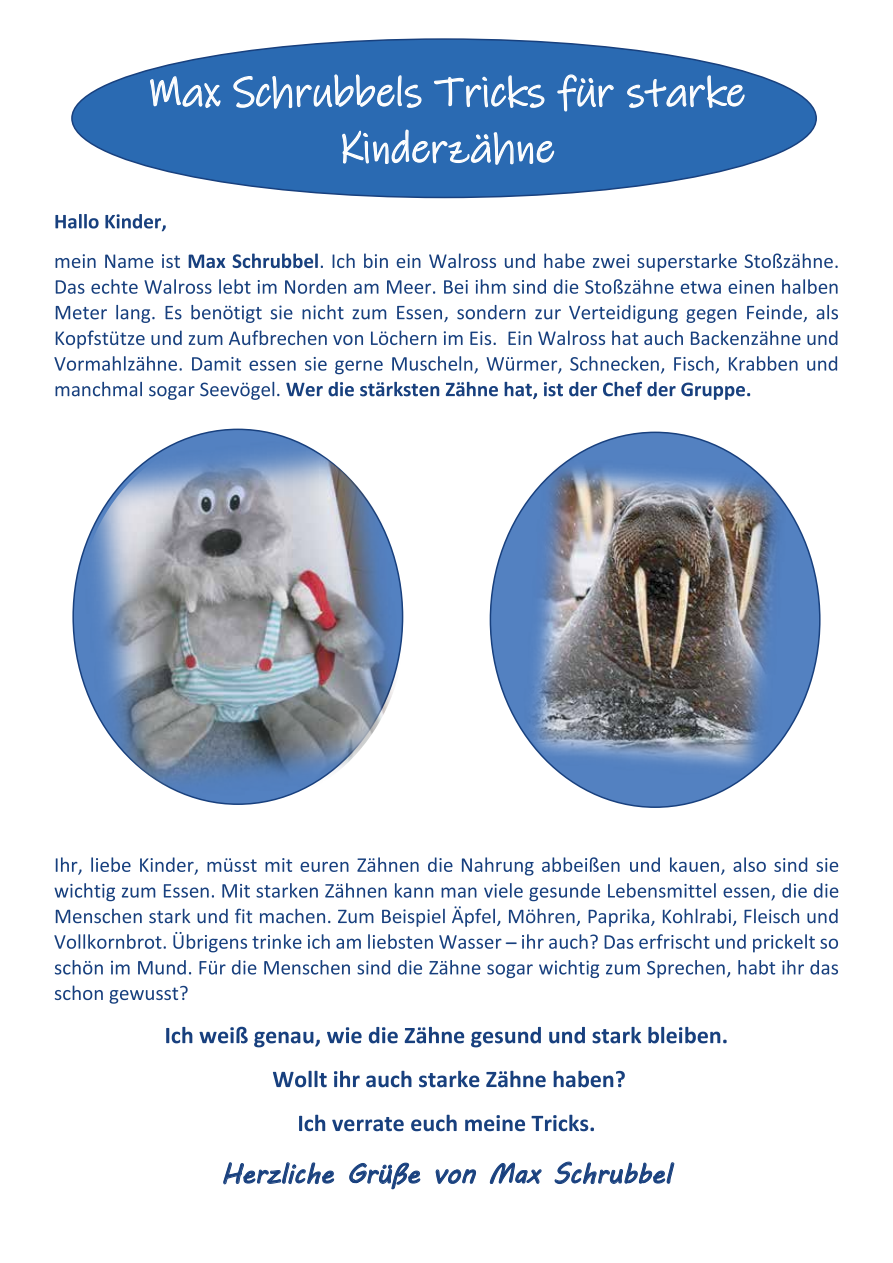
<style>
.page{position:relative;width:893px;height:1263px;background:#fff}
.page>*{position:absolute;margin:0;border:0;box-sizing:border-box;transform-origin:0 0}
.t1{font:42px/56.1px "Ink Free";color:#fff;text-align:center}
.t2{font:27px "MV Boli";color:#18407e}
.t3{font:21px "Calibri";color:#18407e}
</style>
<div class="page">
<div style="left:490px;top:432px;width:330px;height:376px;background:#5381c1;border:2px solid #18407e;border-radius:50%"></div>
<div style="left:72px;top:39px;width:744px;height:158px;background:#2a6ab2;border-radius:50%"></div>
<svg style="left:149px;top:54px;width:72px;height:54px"></svg>
<svg style="left:626px;top:48px;width:119px;height:60px"></svg>
<svg style="left:233px;top:74px;width:382px;height:125px"></svg>
<svg style="left:55px;top:214px;width:111px;height:17px"></svg>
<svg style="left:56px;top:254px;width:124px;height:14px"></svg>
<svg style="left:189px;top:254px;width:231px;height:14px"></svg>
<svg style="left:429px;top:254px;width:156px;height:14px"></svg>
<svg style="left:593px;top:253px;width:245px;height:19px"></svg>
<svg style="left:56px;top:280px;width:28px;height:14px"></svg>
<svg style="left:91px;top:279px;width:47px;height:15px"></svg>
<svg style="left:144px;top:279px;width:67px;height:15px"></svg>
<svg style="left:219px;top:279px;width:31px;height:15px"></svg>
<svg style="left:258px;top:279px;width:177px;height:15px"></svg>
<svg style="left:444px;top:280px;width:24px;height:14px"></svg>
<svg style="left:476px;top:279px;width:29px;height:15px"></svg>
<svg style="left:513px;top:279px;width:65px;height:15px"></svg>
<svg style="left:585px;top:279px;width:88px;height:15px"></svg>
<svg style="left:681px;top:281px;width:40px;height:13px"></svg>
<svg style="left:729px;top:279px;width:108px;height:15px"></svg>
<svg style="left:56px;top:305px;width:99px;height:18px"></svg>
<svg style="left:166px;top:306px;width:15px;height:13px"></svg>
<svg style="left:191px;top:305px;width:71px;height:18px"></svg>
<svg style="left:271px;top:306px;width:21px;height:13px"></svg>
<svg style="left:303px;top:305px;width:145px;height:17px"></svg>
<svg style="left:457px;top:305px;width:381px;height:18px"></svg>
<svg style="left:56px;top:330px;width:440px;height:19px"></svg>
<svg style="left:509px;top:331px;width:328px;height:14px"></svg>
<svg style="left:54px;top:356px;width:128px;height:15px"></svg>
<svg style="left:192px;top:357px;width:49px;height:14px"></svg>
<svg style="left:250px;top:361px;width:46px;height:10px"></svg>
<svg style="left:305px;top:357px;width:22px;height:14px"></svg>
<svg style="left:335px;top:356px;width:502px;height:18px"></svg>
<svg style="left:56px;top:382px;width:223px;height:18px"></svg>
<svg style="left:286px;top:382px;width:251px;height:17px"></svg>
<svg style="left:544px;top:382px;width:206px;height:18px"></svg>
<svg style="left:56px;top:857px;width:563px;height:18px"></svg>
<svg style="left:630px;top:857px;width:136px;height:18px"></svg>
<svg style="left:774px;top:857px;width:64px;height:15px"></svg>
<svg style="left:54px;top:883px;width:784px;height:69px"></svg>
<svg style="left:55px;top:960px;width:367px;height:14px"></svg>
<svg style="left:429px;top:960px;width:104px;height:18px"></svg>
<svg style="left:539px;top:960px;width:60px;height:18px"></svg>
<svg style="left:606px;top:960px;width:232px;height:18px"></svg>
<svg style="left:55px;top:985px;width:133px;height:19px"></svg>
<svg style="left:166px;top:1027px;width:26px;height:16px"></svg>
<svg style="left:200px;top:1027px;width:120px;height:20px"></svg>
<svg style="left:327px;top:1027px;width:400px;height:20px"></svg>
<svg style="left:273px;top:1071px;width:352px;height:16px"></svg>
<svg style="left:299px;top:1115px;width:105px;height:16px"></svg>
<svg style="left:411px;top:1115px;width:46px;height:16px"></svg>
<svg style="left:465px;top:1115px;width:129px;height:16px"></svg>
<svg style="left:223px;top:1162px;width:112px;height:23px"></svg>
<svg style="left:349px;top:1162px;width:72px;height:28px"></svg>
<svg style="left:435px;top:1169px;width:41px;height:15px"></svg>
<svg style="left:490px;top:1162px;width:52px;height:22px"></svg>
<svg style="left:554px;top:1161px;width:121px;height:24px"></svg>
<img style="left:77px;top:432px;width:327px;height:373px">
<img style="left:518px;top:455px;width:274px;height:326px">
<p class="t1" style="left:148px;top:66px;width:599px">Max Schrubbels Tricks für starke<br>Kinderzähne</p>
<p class="t3" style="left:506px;top:928px;width:12px">–</p>
<p class="t2" style="left:222px;top:1155px;width:451px">Herzliche Grüße von Max Schrubbel</p>
</div>
